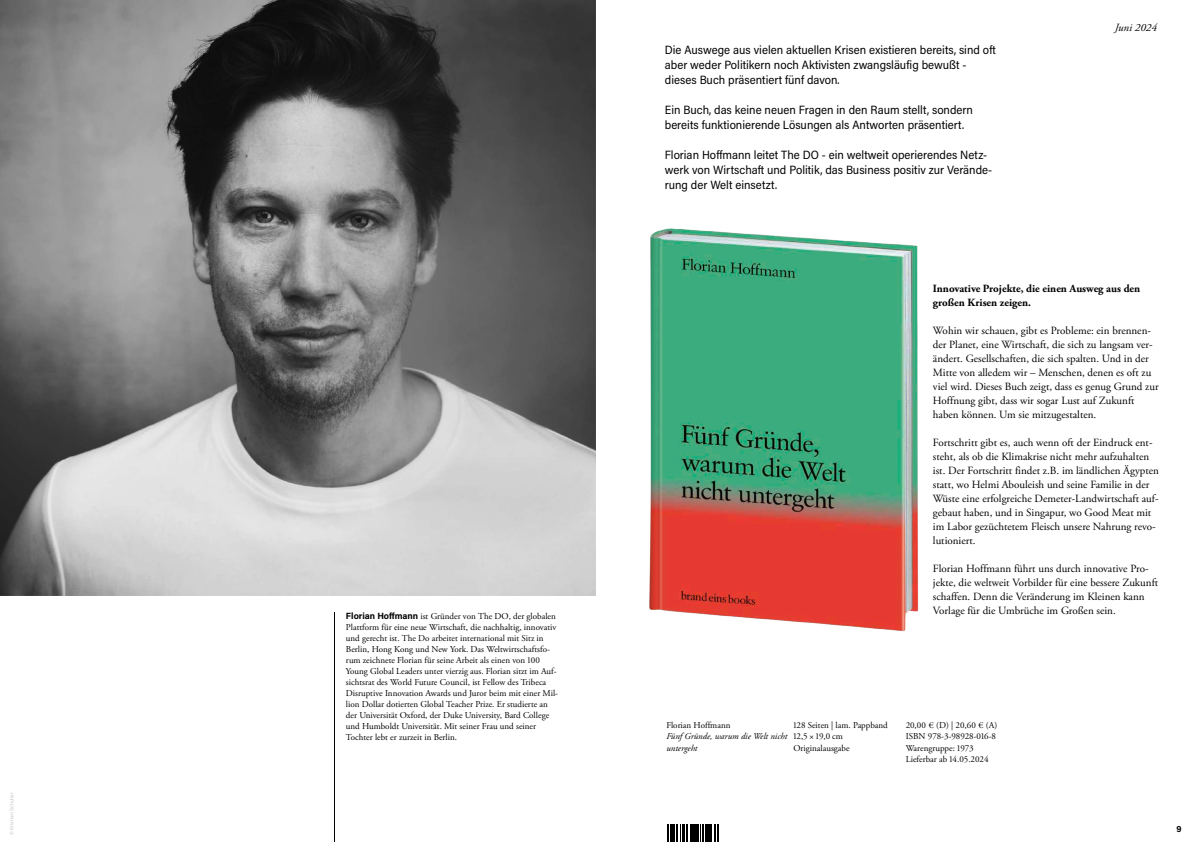
<style>
.page{position:relative;width:1191px;height:842px;background:#fff}
.page>*{position:absolute;margin:0;border:0;box-sizing:border-box;transform-origin:0 0}
.t1{font:12px/15px "Acumin Pro Semi Cond";color:#000}
.t2{font:11px/14px "Adobe Garamond Pro";color:#000}
.t3{font:700 11px/14px "Adobe Garamond Pro";color:#000}
.t4{font:italic 11px "Adobe Garamond Pro";color:#000}
.t5{font:9px/11px "Adobe Garamond Pro";color:#000}
.t6{font:italic 9px/11.5px "Adobe Garamond Pro";color:#000}
.t7{font:700 9px "Acumin Pro";color:#000}
.t8{font:5px "Acumin Pro";letter-spacing:.02em;color:#c5c6c6}
.s1{font-family:"Acumin Pro";font-weight:700}
</style>
<div class="page">
<img style="left:649px;top:228px;width:270px;height:404px">
<svg style="left:667px;top:824px;width:52px;height:1px"></svg>
<svg style="left:667px;top:825px;width:52px;height:17px"></svg>
<img style="left:0;top:0;width:595px;height:595px">
<hr style="left:334px;top:612px;width:1px;height:230px;background:#000">
<p class="t8" style="left:8px;top:835px;width:44px;rotate:-90deg">© Kristian Schuller</p>
<p class="t5" style="left:346px;top:611px;width:214px"><span class="s1">Florian Hoffmann</span> ist Gründer von The DO, der globalen Plattform für eine neue Wirtschaft, die nachhaltig, innovativ und gerecht ist. The Do arbeitet international mit Sitz in Berlin, Hong Kong und New York. Das Weltwirtschaftsfo&shy;rum zeichnete Florian für seine Arbeit als einen von 100<br>Young Global Leaders unter vierzig aus. Florian sitzt im Auf&shy;sichtsrat des World Future Council, ist Fellow des Tribeca Disruptive Innovation Awards und Juror beim mit einer Mil&shy;lion Dollar dotierten Global Teacher Prize. Er studierte an der Universität Oxford, der Duke University, Bard College und Humboldt Universität. Mit seiner Frau und seiner Tochter lebt er zurzeit in Berlin.</p>
<p class="t1" style="left:665px;top:41px;width:332px">Die Auswege aus vielen aktuellen Krisen existieren bereits, sind oft aber weder Politikern noch Aktivisten zwangsläufig bewußt - dieses Buch präsentiert fünf davon.</p>
<p class="t1" style="left:665px;top:101px;width:310px">Ein Buch, das keine neuen Fragen in den Raum stellt, sondern bereits funktionierende Lösungen als Antworten präsentiert.</p>
<p class="t1" style="left:665px;top:147px;width:329px">Florian Hoffmann leitet The DO - ein weltweit operierendes Netz&shy;werk von Wirtschaft und Politik, das Business positiv zur Verände&shy;rung der Welt einsetzt.</p>
<p class="t4" style="left:1114px;top:21px;width:44px">Juni 2024</p>
<p class="t3" style="left:933px;top:281px;width:209px">Innovative Projekte, die einen Ausweg aus den großen Krisen zeigen.</p>
<p class="t2" style="left:933px;top:323px;width:227px">Wohin wir schauen, gibt es Probleme: ein brennen&shy;der Planet, eine Wirtschaft, die sich zu langsam ver&shy;ändert. Gesellschaften, die sich spalten. Und in der Mitte von alledem wir – Menschen, denen es oft zu viel wird. Dieses Buch zeigt, dass es genug Grund zur Hoffnung gibt, dass wir sogar Lust auf Zukunft haben können. Um sie mitzugestalten.</p>
<p class="t2" style="left:933px;top:435px;width:227px">Fortschritt gibt es, auch wenn oft der Eindruck ent&shy;steht, als ob die Klimakrise nicht mehr aufzuhalten ist. Der Fortschritt findet z.B. im ländlichen Ägypten statt, wo Helmi Abouleish und seine Familie in der Wüste eine erfolgreiche Demeter-Landwirtschaft auf&shy;gebaut haben, und in Singapur, wo Good Meat mit im Labor gezüchtetem Fleisch unsere Nahrung revo&shy;lutioniert.</p>
<p class="t2" style="left:933px;top:561px;width:227px">Florian Hoffmann führt uns durch innovative Pro&shy;jekte, die weltweit Vorbilder für eine bessere Zukunft schaffen. Denn die Veränderung im Kleinen kann Vorlage für die Umbrüche im Großen sein.</p>
<p class="t5" style="left:666px;top:719px;width:66px">Florian Hoffmann</p>
<p class="t6" style="left:666px;top:731px;width:122px">Fünf Gründe, warum die Welt nicht untergeht</p>
<p class="t5" style="left:793px;top:719px;width:96px;line-height:11.5px">128 Seiten | lam. Pappband<br>12,5 × 19,0 cm<br>Originalausgabe</p>
<p class="t5" style="left:905px;top:719px;width:93px;line-height:11.5px">20,00 € (D) | 20,60 € (A)<br>ISBN 978-3-98928-016-8<br>Warengruppe: 1973<br>Lieferbar ab 14.05.2024</p>
<p class="t7" style="left:1176px;top:822px;width:7px">9</p>
</div>
